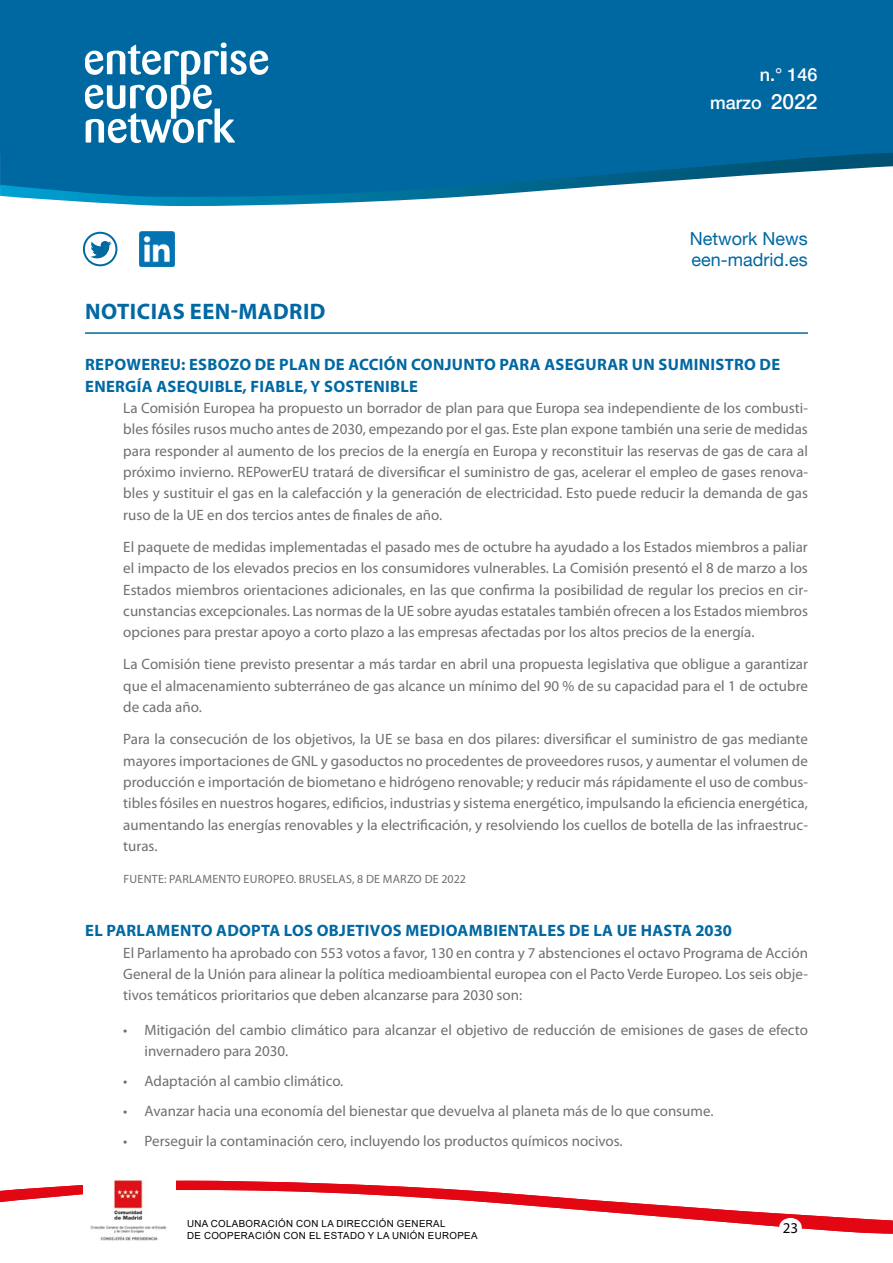
<style>
.page{position:relative;width:893px;height:1263px;background:#fff}
.page>*{position:absolute;margin:0;border:0;box-sizing:border-box;transform-origin:0 0}
.LADILLO_01{font:700 22.5px "Myriad Pro";letter-spacing:.02em;color:#0068a3}
.t1{font:18px/21.3px "Helvetica Neue LT";color:#0068a3}
.t2{font:500 18px/28.2px "Helvetica Neue LT";color:#fff;text-align:right}
.LADILLO_02_SIN_ESPAC{font:700 16.5px/21.3px "Myriad Pro";letter-spacing:.02em;color:#0068a3}
.LADILLO_02{font:700 16.5px "Myriad Pro";letter-spacing:.02em;color:#0068a3}
.TEXTO{font:15px/21.3px "Myriad Pro";color:#6d6f71;text-align:justify}
.t3{font:15px "Myriad Pro";color:#000}
.Fuente{font:12px "Myriad Pro";letter-spacing:.02em;color:#6d6f71}
.t4{font:9.75px/11.7px "Arial";letter-spacing:.035em;color:#000}
.s1{font-size:21px}
</style>
<div class="page">
<div style="left:0;top:0;width:893px;height:153px;background:#0068a0"></div>
<svg style="left:0;top:153px;width:893px;height:53px"></svg>
<svg style="left:85px;top:43px;width:183px;height:100px"></svg>
<svg style="left:82px;top:231px;width:36px;height:36px"></svg>
<img style="left:139px;top:232px;width:35px;height:34px">
<svg style="left:0;top:1181px;width:892px;height:52px"></svg>
<div style="left:83px;top:1179px;width:93px;height:61px;background:#fff"></div>
<img style="left:91px;top:1179px;width:76px;height:61px">
<div style="left:779px;top:1218px;width:23px;height:18px;background:#fff;border-radius:50%"></div>
<hr style="left:85px;top:332px;width:723px;height:2px;background:#0068a3">
<p class="t2" style="left:710px;top:60px;width:109px">n.° 146 marzo <span class="s1">2022</span></p>
<p class="t1" style="left:690px;top:227px;width:119px">Network News een-madrid.es</p>
<p class="LADILLO_01" style="left:85px;top:297px;width:242px">NOTICIAS EEN-MADRID</p>
<p class="LADILLO_02_SIN_ESPAC" style="left:85px;top:353px;width:696px">REPOWEREU: ESBOZO DE PLAN DE ACCIÓN CONJUNTO PARA ASEGURAR UN SUMINISTRO DE<br>ENERGÍA ASEQUIBLE, FIABLE, Y SOSTENIBLE</p>
<p class="TEXTO" style="left:123px;top:397px;width:686px">La Comisión Europea ha propuesto un borrador de plan para que Europa sea independiente de los combusti&shy;bles fósiles rusos mucho antes de 2030, empezando por el gas. Este plan expone también una serie de medidas para responder al aumento de los precios de la energía en Europa y reconstituir las reservas de gas de cara al próximo invierno. REPowerEU tratará de diversificar el suministro de gas, acelerar el empleo de gases renova&shy;bles y sustituir el gas en la calefacción y la generación de electricidad. Esto puede reducir la demanda de gas ruso de la UE en dos tercios antes de finales de año.</p>
<p class="TEXTO" style="left:123px;top:536px;width:686px">El paquete de medidas implementadas el pasado mes de octubre ha ayudado a los Estados miembros a paliar el impacto de los elevados precios en los consumidores vulnerables. La Comisión presentó el 8 de marzo a los Estados miembros orientaciones adicionales, en las que confirma la posibilidad de regular los precios en cir&shy;cunstancias excepcionales. Las normas de la UE sobre ayudas estatales también ofrecen a los Estados miembros opciones para prestar apoyo a corto plazo a las empresas afectadas por los altos precios de la energía.</p>
<p class="TEXTO" style="left:123px;top:653px;width:686px">La Comisión tiene previsto presentar a más tardar en abril una propuesta legislativa que obligue a garantizar que el almacenamiento subterráneo de gas alcance un mínimo del 90 % de su capacidad para el 1 de octubre de cada año.</p>
<p class="TEXTO" style="left:123px;top:728px;width:686px">Para la consecución de los objetivos, la UE se basa en dos pilares: diversificar el suministro de gas mediante mayores importaciones de GNL y gasoductos no procedentes de proveedores rusos, y aumentar el volumen de producción e importación de biometano e hidrógeno renovable; y reducir más rápidamente el uso de combus&shy;tibles fósiles en nuestros hogares, edificios, industrias y sistema energético, impulsando la eficiencia energética, aumentando las energías renovables y la electrificación, y resolviendo los cuellos de botella de las infraestruc&shy;turas.</p>
<p class="Fuente" style="left:123px;top:871px;width:344px">FUENTE: PARLAMENTO EUROPEO. BRUSELAS, 8 DE MARZO DE 2022</p>
<p class="LADILLO_02" style="left:85px;top:920px;width:648px">EL PARLAMENTO ADOPTA LOS OBJETIVOS MEDIOAMBIENTALES DE LA UE HASTA 2030</p>
<p class="TEXTO" style="left:123px;top:942px;width:686px">El Parlamento ha aprobado con 553 votos a favor, 130 en contra y 7 abstenciones el octavo Programa de Acción General de la Unión para alinear la política medioambiental europea con el Pacto Verde Europeo. Los seis obje&shy;tivos temáticos prioritarios que deben alcanzarse para 2030 son:</p>
<p class="TEXTO" style="left:145px;top:1019px;width:665px;text-indent:-21px">• Mitigación del cambio climático para alcanzar el objetivo de reducción de emisiones de gases de efecto invernadero para 2030.</p>
<p class="TEXTO" style="left:123px;top:1070px;width:222px">• Adaptación al cambio climático.</p>
<p class="TEXTO" style="left:123px;top:1100px;width:592px">• Avanzar hacia una economía del bienestar que devuelva al planeta más de lo que consume.</p>
<p class="TEXTO" style="left:123px;top:1130px;width:501px">• Perseguir la contaminación cero, incluyendo los productos químicos nocivos.</p>
<p class="t4" style="left:187px;top:1218px;width:292px">UNA COLABORACIÓN CON LA DIRECCIÓN GENERAL<br>DE COOPERACIÓN CON EL ESTADO Y LA UNIÓN EUROPEA</p>
<p class="t3" style="left:783px;top:1218px;width:17px">23</p>
</div>
